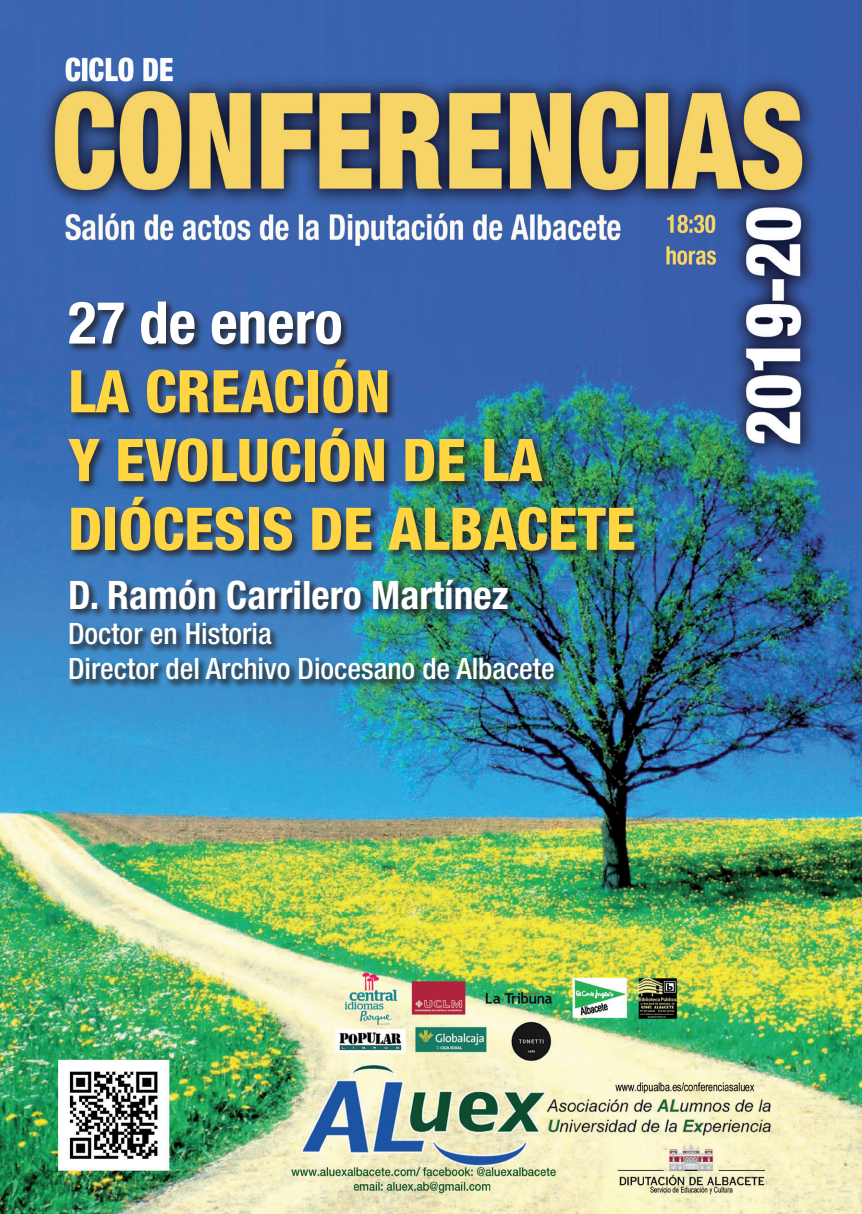
<style>
.page{position:relative;width:862px;height:1214px;background:#fff}
.page>*{position:absolute;margin:0;border:0;box-sizing:border-box;transform-origin:0 0}
.t1{font:800 condensed 58.8px/68.8px "Helvetica Neue";color:#ffd542}
.t2{font:700 condensed 39.2px "Helvetica Neue";color:#fff}
.t3{font:500 condensed 29.4px/35.4px "Helvetica Neue";color:#fff}
.s1{font-weight:700;color:#fff}
</style>
<div class="page">
<img style="left:0;top:0;width:862px;height:1213px">
<div style="left:67px;top:299px;width:577px;height:390px;background:#231f20;opacity:.75"></div>
<p class="t1" style="left:68px;top:287px;width:569px"><span class="s1">27 de enero<br></span>LA CREACIÓN<br>Y EVOLUCIÓN DE LA<br>DIÓCESIS DE ALBACETE</p>
<p class="t2" style="left:68px;top:571px;width:442px">D. Ramón Carrilero Martínez</p>
<p class="t3" style="left:68px;top:615px;width:488px">Doctor en Historia<br>Director del Archivo Diocesano de Albacete</p>
</div>
